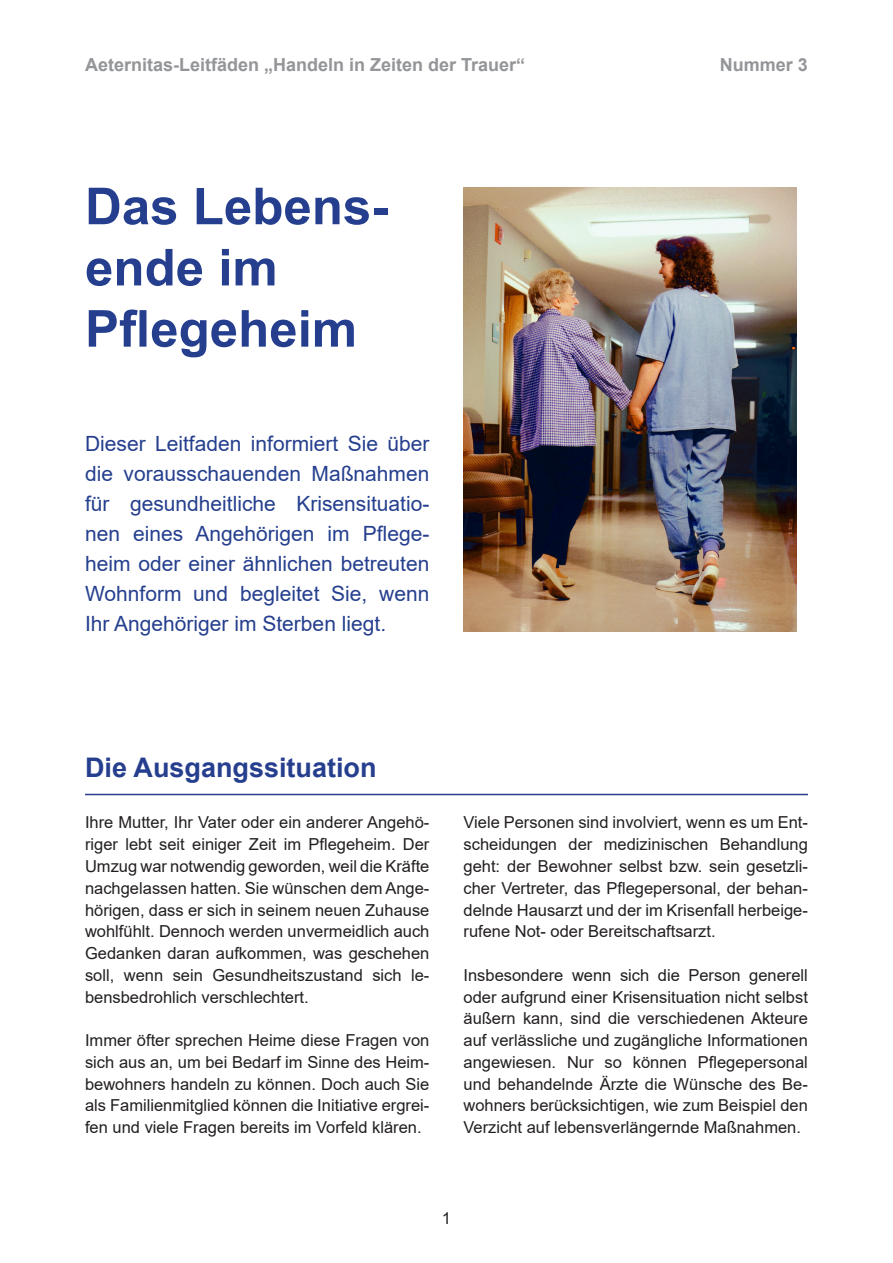
<style>
.page{position:relative;width:893px;height:1263px;background:#fff}
.page>*{position:absolute;margin:0;border:0;box-sizing:border-box;transform-origin:0 0}
.t1{font:700 51px "Arial";color:#253f8e}
.t2{font:700 27px "Arial";color:#253f8e}
.t3{font:21px/30px "Arial";color:#253f8e;text-align:justify}
.t4{font:700 18px "Arial";color:#939598}
.Fließtext{font:16.5px/21.8px "Arial";color:#231f20;text-align:justify}
</style>
<div class="page">
<hr style="left:85px;top:794px;width:723px;height:1px;background:#253f8e">
<img style="left:463px;top:187px;width:333px;height:444px">
<p class="t4" style="left:85px;top:51px;width:442px">Aeternitas-Leitfäden „Handeln in Zeiten der Trauer“</p>
<p class="t4" style="left:720px;top:51px;width:90px">Nummer 3</p>
<p class="t1" style="left:85px;top:170px;width:305px">Das Lebens-</p>
<p class="t1" style="left:85px;top:232px;width:194px">ende im</p>
<p class="t1" style="left:85px;top:293px;width:274px">Pflegeheim</p>
<p class="t3" style="left:85px;top:429px;width:346px">Dieser Leitfaden informiert Sie über die vorausschauenden Maßnahmen für gesundheitliche Krisensituatio&shy;nen eines Angehörigen im Pflege&shy;heim oder einer ähnlichen betreuten Wohnform und begleitet Sie, wenn Ihr Angehöriger im Sterben liegt.</p>
<p class="t2" style="left:85px;top:748px;width:293px">Die Ausgangssituation</p>
<p class="Fließtext" style="left:85px;top:812px;width:346px">Ihre Mutter, Ihr Vater oder ein anderer Angehö&shy;riger lebt seit einiger Zeit im Pflegeheim. Der Umzug war notwendig geworden, weil die Kräfte nachgelassen hatten. Sie wünschen dem Ange&shy;hörigen, dass er sich in seinem neuen Zuhause wohlfühlt. Dennoch werden unvermeidlich auch Gedanken daran aufkommen, was geschehen soll, wenn sein Gesundheitszustand sich le&shy;bensbedrohlich verschlechtert.</p>
<p class="Fließtext" style="left:85px;top:1029px;width:346px">Immer öfter sprechen Heime diese Fragen von sich aus an, um bei Bedarf im Sinne des Heim&shy;bewohners handeln zu können. Doch auch Sie als Familienmitglied können die Initiative ergrei&shy;fen und viele Fragen bereits im Vorfeld klären.</p>
<p class="Fließtext" style="left:463px;top:812px;width:346px">Viele Personen sind involviert, wenn es um Ent&shy;scheidungen der medizinischen Behandlung geht: der Bewohner selbst bzw. sein gesetzli&shy;cher Vertreter, das Pflegepersonal, der behan&shy;delnde Hausarzt und der im Krisenfall herbeige&shy;rufene Not- oder Bereitschaftsarzt.</p>
<p class="Fließtext" style="left:463px;top:964px;width:346px">Insbesondere wenn sich die Person generell oder aufgrund einer Krisensituation nicht selbst äußern kann, sind die verschiedenen Akteure auf verlässliche und zugängliche Informationen angewiesen. Nur so können Pflegepersonal und behandelnde Ärzte die Wünsche des Be&shy;wohners berücksichtigen, wie zum Beispiel den Verzicht auf lebensverlängernde Maßnahmen.</p>
<p class="Fließtext" style="left:442px;top:1207px;width:11px">1</p>
</div>
